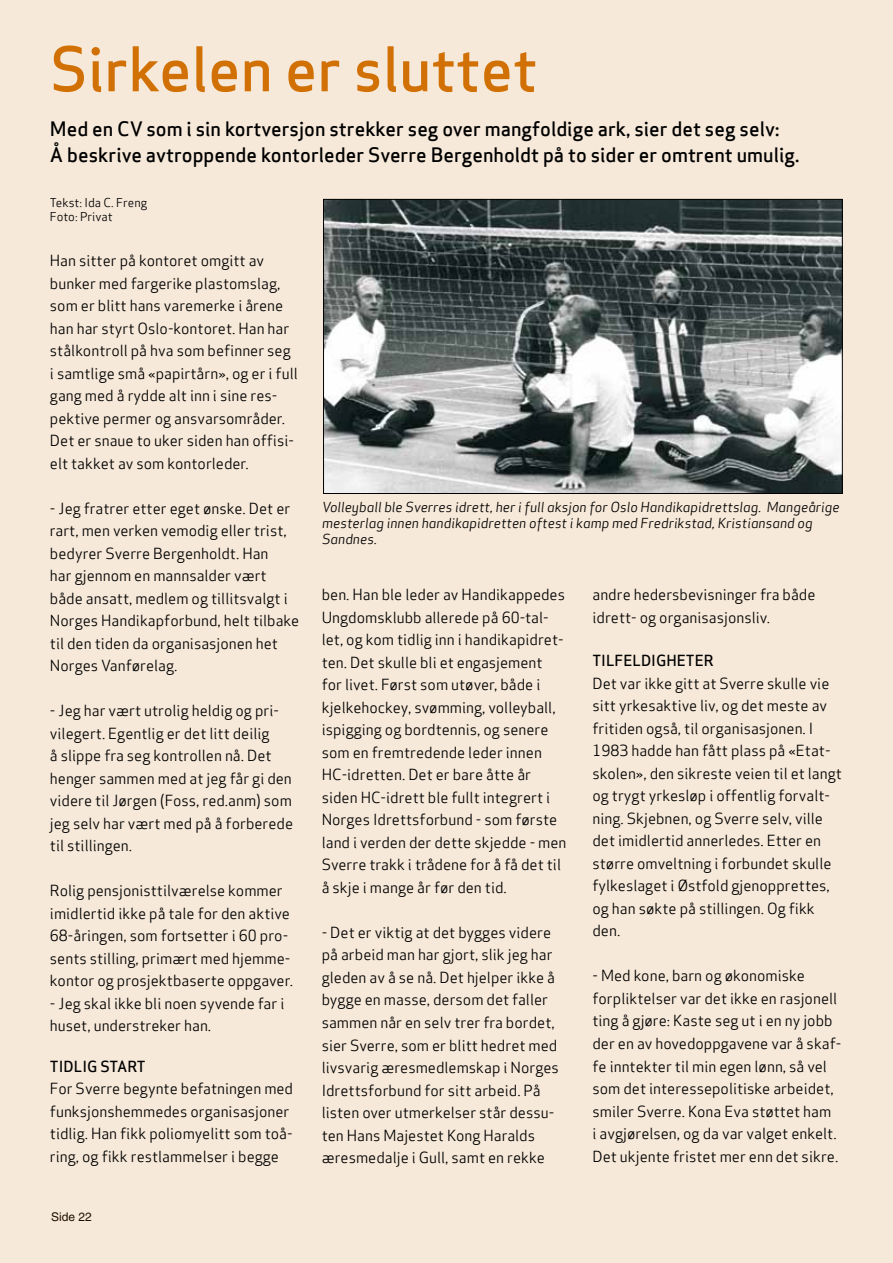
<style>
.page{position:relative;width:893px;height:1263px;background:#f7e9d9}
.page>*{position:absolute;margin:0;border:0;box-sizing:border-box;transform-origin:0 0}
.t1{font:60px "Apex Sans Medium T";color:#d07005}
.t2{font:19.5px/25.5px "Apex Sans Medium T";color:#000}
.t3{font:15px/22.5px "Apex Sans Book T";color:#000}
.t4{font:15px "Apex Sans Medium T";color:#000}
.t5{font:13.5px/15.8px "Apex Sans Book Italic T";color:#000}
.t6{font:12px/14.4px "Apex Sans Book T";color:#000}
.t7{font:12px "Helvetica";color:#000}
</style>
<div class="page">
<img style="left:325px;top:201px;width:515px;height:291px">
<div style="left:323px;top:199px;width:519px;height:295px;border:1px solid #000"></div>
<h1 class="t1" style="left:50px;top:30px;width:489px">Sirkelen er sluttet</h1>
<h2 class="t2" style="left:50px;top:116px;width:751px">Med en CV som i sin kortversjon strekker seg over mangfoldige ark, sier det seg selv:<br>Å beskrive avtroppende kontorleder Sverre Bergenholdt på to sider er omtrent umulig.</h2>
<p class="t6" style="left:50px;top:195px;width:99px">Tekst: Ida C. Freng<br>Foto: Privat</p>
<p class="t3" style="left:50px;top:249px;width:249px">Han sitter på kontoret omgitt av bunker med fargerike plastomslag, som er blitt hans varemerke i årene han har styrt Oslo-kontoret. Han har stålkontroll på hva som befinner seg i samtlige små «papirtårn», og er i full gang med å rydde alt inn i sine res&shy;pektive permer og ansvarsområder.<br>Det er snaue to uker siden han offisi&shy;elt takket av som kontorleder.</p>
<p class="t3" style="left:50px;top:497px;width:251px">- Jeg fratrer etter eget ønske. Det er rart, men verken vemodig eller trist, bedyrer Sverre Bergenholdt. Han<br>har gjennom en mannsalder vært både ansatt, medlem og tillitsvalgt i Norges Handikapforbund, helt tilbake til den tiden da organisasjonen het Norges Vanførelag.</p>
<p class="t3" style="left:50px;top:699px;width:245px">- Jeg har vært utrolig heldig og pri&shy;vilegert. Egentlig er det litt deilig<br>å slippe fra seg kontrollen nå. Det henger sammen med at jeg får gi den videre til Jørgen (Foss, red.anm) som jeg selv har vært med på å forberede til stillingen.</p>
<p class="t3" style="left:50px;top:879px;width:245px">Rolig pensjonisttilværelse kommer imidlertid ikke på tale for den aktive 68-åringen, som fortsetter i 60 pro&shy;sents stilling, primært med hjemme&shy;kontor og prosjektbaserte oppgaver.</p>
<p class="t3" style="left:50px;top:992px;width:236px">- Jeg skal ikke bli noen syvende far i huset, understreker han.</p>
<p class="t4" style="left:50px;top:1057px;width:61px">Tidlig start</p>
<p class="t3" style="left:50px;top:1077px;width:245px">For Sverre begynte befatningen med funksjonshemmedes organisasjoner tidlig. Han fikk poliomyelitt som toå&shy;ring, og fikk restlammelser i begge</p>
<p class="t7" style="left:51px;top:1209px;width:42px">Side 22</p>
<p class="t5" style="left:322px;top:499px;width:519px">Volleyball ble Sverres idrett, her i full aksjon for Oslo Handikapidrettslag. Mangeårige mesterlag innen handikapidretten oftest i kamp med Fredrikstad, Kristiansand og<br>Sandnes.</p>
<p class="t3" style="left:322px;top:583px;width:246px">ben. Han ble leder av Handikappedes Ungdomsklubb allerede på 60-tal&shy;let, og kom tidlig inn i handikapidret&shy;ten. Det skulle bli et engasjement for livet. Først som utøver, både i kjelkehockey, svømming, volleyball, ispigging og bordtennis, og senere som en fremtredende leder innen HC-idretten. Det er bare åtte år siden HC-idrett ble fullt integrert i Norges Idrettsforbund - som første land i verden der dette skjedde - men Sverre trakk i trådene for å få det til å skje i mange år før den tid.</p>
<p class="t3" style="left:322px;top:921px;width:239px">- Det er viktig at det bygges videre på arbeid man har gjort, slik jeg har gleden av å se nå. Det hjelper ikke å bygge en masse, dersom det faller sammen når en selv trer fra bordet, sier Sverre, som er blitt hedret med livsvarig æresmedlemskap i Norges Idrettsforbund for sitt arbeid. På listen over utmerkelser står dessu&shy;ten Hans Majestet Kong Haralds æresmedalje i Gull, samt en rekke</p>
<p class="t3" style="left:592px;top:583px;width:225px">andre hedersbevisninger fra både idrett- og organisasjonsliv.</p>
<p class="t4" style="left:592px;top:651px;width:18px">Tilfel</p>
<p class="t4" style="left:641px;top:651px;width:36px">digheter</p>
<p class="t3" style="left:592px;top:672px;width:251px">Det var ikke gitt at Sverre skulle vie sitt yrkesaktive liv, og det meste av fritiden også, til organisasjonen. I 1983 hadde han fått plass på «Etat&shy;skolen», den sikreste veien til et langt og trygt yrkesløp i offentlig forvalt&shy;ning. Skjebnen, og Sverre selv, ville det imidlertid annerledes. Etter en større omveltning i forbundet skulle fylkeslaget i Østfold gjenopprettes, og han søkte på stillingen. Og fikk den.</p>
<p class="t3" style="left:592px;top:964px;width:250px">- Med kone, barn og økonomiske forpliktelser var det ikke en rasjonell ting å gjøre: Kaste seg ut i en ny jobb der en av hovedoppgavene var å skaf&shy;fe inntekter til min egen lønn, så vel som det interessepolitiske arbeidet, smiler Sverre. Kona Eva støttet ham<br>i avgjørelsen, og da var valget enkelt.<br>Det ukjente fristet mer enn det sikre.</p>
</div>
